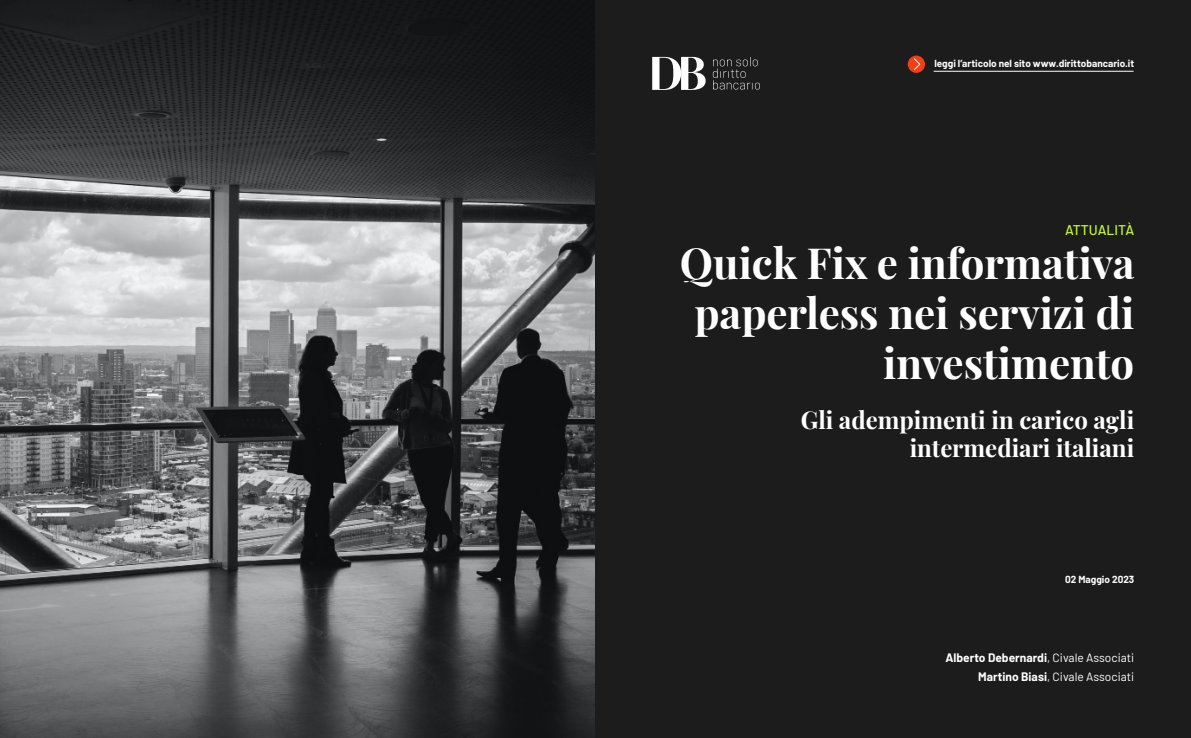
<style>
.page{position:relative;width:1191px;height:738px;background:#fff}
.page>*{position:absolute;margin:0;border:0;box-sizing:border-box;transform-origin:0 0}
.t1{font:700 42px/50px "Playfair Display";color:#fff;text-align:right}
.t2{font:700 24px/28px "Playfair Display";color:#fff;text-align:right}
.t3{font:500 14px "Barlow";color:#c9fa30}
.t4{font:700 12px "Barlow";color:#fff}
.t5{font:12px "Barlow";color:#fff}
.t6{font:700 10px "Barlow";color:#fff}
.s1{font-weight:400}
.s2{font-weight:700}
</style>
<div class="page">
<img style="left:0;top:0;width:595px;height:737px">
<div style="left:595px;top:0;width:596px;height:737px;background:#1c1c1c"></div>
<hr style="left:933px;top:71px;width:200px;height:1px;background:#fff">
<svg style="left:907px;top:55px;width:18px;height:18px"></svg>
<svg style="left:913px;top:58px;width:7px;height:12px"></svg>
<svg style="left:713px;top:57px;width:47px;height:32px"></svg>
<svg style="left:652px;top:57px;width:53px;height:33px"></svg>
<p class="t6" style="left:934px;top:56px;width:201px">leggi l’articolo nel sito www.dirittobancario.it</p>
<h3 class="t3" style="left:1065px;top:220px;width:71px">ATTUALITÀ</h3>
<h1 class="t1" style="left:680px;top:235px;width:456px">Quick Fix e informativa paperless nei servizi di investimento</h1>
<h2 class="t2" style="left:800px;top:404px;width:335px">Gli adempimenti in carico agli intermediari italiani</h2>
<p class="t6" style="left:1065px;top:571px;width:71px">02 Maggio 2023</p>
<p class="t4" style="left:945px;top:648px;width:190px">Alberto Debernardi<span class="s1">, Civale Associati</span></p>
<p class="t5" style="left:978px;top:667px;width:157px"><span class="s2">Martino Biasi</span>, Civale Associati</p>
</div>
